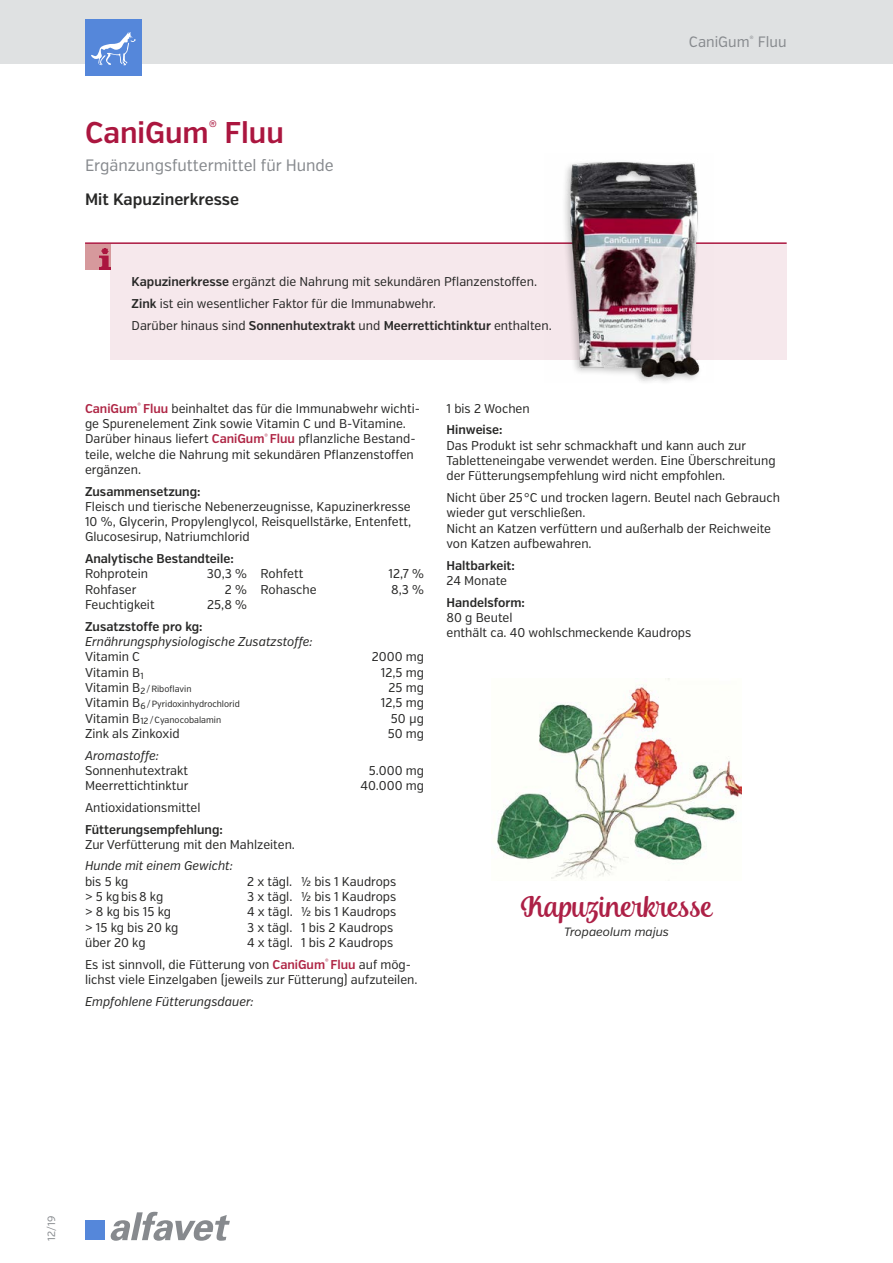
<style>
.page{position:relative;width:893px;height:1263px;background:#fff}
.page>*{position:absolute;margin:0;border:0;box-sizing:border-box;transform-origin:0 0}
.t1{font:30px "Andalusia";color:#ad2046}
.t2{font:600 30px "Verb Cond";color:#ab163f}
.t3{font:16.5px "Verb Cond";color:#878a8e}
.t4{font:600 16.5px "Verb Cond";color:#282827}
.t5{font:15px "Verb Cond";color:#878a8e}
.t6{font:12.75px/15.3px "Verb Cond";color:#282827}
.t7{font:600 12.75px "Verb Cond";color:#282827}
.t8{font:italic 12.75px "Verb Cond";color:#282827}
.t9{font:italic 12px "Verb";color:#282827}
.t10{font:10.5px "Verb";color:#878a8e}
.t11{font:9px "Verb Cond";color:#282827}
.s1{font-weight:600}
.s2{font-weight:600;color:#af2645}
.s3{font-size:12.75px}
</style>
<div class="page">
<div style="left:0;top:0;width:893px;height:64px;background:#dfe1e2"></div>
<svg style="left:110px;top:1212px;width:120px;height:29px"></svg>
<div style="left:85px;top:1220px;width:20px;height:20px;background:#5587da"></div>
<div style="left:85px;top:19px;width:57px;height:57px;background:#5587da"></div>
<svg style="left:91px;top:32px;width:45px;height:33px"></svg>
<hr style="left:85px;top:242px;width:702px;height:2px;background:#ab163f">
<div style="left:111px;top:244px;width:676px;height:116px;background:#f6e8ec"></div>
<div style="left:85px;top:244px;width:26px;height:25px;background:#d6999c"></div>
<img style="left:100px;top:249px;width:11px;height:20px">
<img style="left:544px;top:161px;width:169px;height:221px">
<img style="left:491px;top:678px;width:250px;height:202px">
<h1 class="t2" style="left:85px;top:115px;width:200px">CaniGum<sup>®</sup> Fluu</h1>
<p class="t3" style="left:85px;top:156px;width:250px">Ergänzungsfuttermittel für Hunde</p>
<p class="t4" style="left:85px;top:189px;width:156px">Mit Kapuzinerkresse</p>
<p class="t6" style="left:132px;top:271px;width:422px;line-height:21.8px"><span class="s1">Kapuzinerkresse</span> ergänzt die Nahrung mit sekundären Pflanzenstoffen.<br><span class="s1">Zink</span> ist ein wesentlicher Faktor für die Immunabwehr.<br>Darüber hinaus sind <span class="s1">Sonnenhutextrakt</span> und <span class="s1">Meerrettichtinktur</span> enthalten.</p>
<p class="t5" style="left:689px;top:33px;width:99px">CaniGum<sup>®</sup> Fluu</p>
<p class="t6" style="left:85px;top:401px;width:336px"><span class="s2">CaniGum</span><sup>®</sup> <span class="s2">Fluu</span> beinhaltet das für die Immunabwehr wichti&shy;ge Spurenelement Zink sowie Vitamin C und B-Vitamine.<br>Darüber hinaus liefert <span class="s2">CaniGum</span><sup>®</sup> <span class="s2">Fluu</span> pflanzliche Bestand&shy;teile, welche die Nahrung mit sekundären Pflanzenstoffen ergänzen.</p>
<p class="t7" style="left:85px;top:483px;width:117px">Zusammensetzung:</p>
<p class="t6" style="left:85px;top:499px;width:328px;text-align:justify">Fleisch und tierische Nebenerzeugnisse, Kapuzinerkresse 10 %, Glycerin, Propylenglycol, Reisquellstärke, Entenfett, Glucosesirup, Natriumchlorid</p>
<p class="t7" style="left:85px;top:551px;width:150px">Analytische Bestandteile:</p>
<p class="t6" style="left:85px;top:567px;width:65px">Rohprotein</p>
<p class="t6" style="left:207px;top:567px;width:98px">30,3 % Rohfett</p>
<p class="t6" style="left:388px;top:567px;width:37px">12,7 %</p>
<p class="t6" style="left:85px;top:582px;width:53px">Rohfaser</p>
<p class="t6" style="left:225px;top:582px;width:93px">2 % Rohasche</p>
<p class="t6" style="left:391px;top:582px;width:34px">8,3 %</p>
<p class="t6" style="left:85px;top:597px;width:71px">Feuchtigkeit</p>
<p class="t6" style="left:207px;top:597px;width:41px">25,8 %</p>
<p class="t7" style="left:85px;top:619px;width:119px">Zusatzstoffe pro kg:</p>
<p class="t8" style="left:85px;top:634px;width:229px">Ernährungsphysiologische Zusatzstoffe:</p>
<p class="t6" style="left:85px;top:649px;width:56px">Vitamin C</p>
<p class="t6" style="left:372px;top:649px;width:54px">2000 mg</p>
<p class="t6" style="left:85px;top:665px;width:60px">Vitamin B<sub>1</sub></p>
<p class="t6" style="left:381px;top:665px;width:45px">12,5 mg</p>
<p class="t11" style="left:85px;top:683px;width:108px"><span class="s3">Vitamin B</span><sub>2</sub>/Riboflavin</p>
<p class="t6" style="left:389px;top:680px;width:37px">25 mg</p>
<p class="t11" style="left:85px;top:699px;width:156px"><span class="s3">Vitamin B</span><sub>6</sub>/Pyridoxinhydrochlorid</p>
<p class="t6" style="left:381px;top:695px;width:45px">12,5 mg</p>
<p class="t11" style="left:85px;top:714px;width:138px"><span class="s3">Vitamin B</span><sub>12</sub>/Cyanocobalamin</p>
<p class="t6" style="left:391px;top:711px;width:35px">50 µg</p>
<p class="t6" style="left:85px;top:726px;width:96px">Zink als Zinkoxid</p>
<p class="t6" style="left:388px;top:726px;width:38px">50 mg</p>
<p class="t8" style="left:85px;top:747px;width:76px">Aromastoffe:</p>
<p class="t6" style="left:85px;top:763px;width:105px">Sonnenhutextrakt</p>
<p class="t6" style="left:369px;top:763px;width:57px">5.000 mg</p>
<p class="t6" style="left:85px;top:778px;width:105px">Meerrettichtinktur</p>
<p class="t6" style="left:361px;top:778px;width:65px">40.000 mg</p>
<p class="t6" style="left:85px;top:800px;width:117px">Antioxidationsmittel</p>
<p class="t7" style="left:85px;top:821px;width:139px">Fütterungsempfehlung:</p>
<p class="t6" style="left:85px;top:837px;width:211px">Zur Verfütterung mit den Mahlzeiten.</p>
<p class="t8" style="left:85px;top:858px;width:149px">Hunde mit einem Gewicht:</p>
<p class="t6" style="left:85px;top:874px;width:45px">bis 5 kg</p>
<p class="t6" style="left:247px;top:874px;width:151px">2 x tägl. ½ bis 1 Kaudrops</p>
<p class="t6" style="left:85px;top:889px;width:80px">&gt; 5 kgbis8 kg</p>
<p class="t6" style="left:247px;top:889px;width:151px">3 x tägl. ½ bis 1 Kaudrops</p>
<p class="t6" style="left:85px;top:904px;width:88px">&gt; 8 kg bis 15 kg</p>
<p class="t6" style="left:247px;top:904px;width:151px">4 x tägl. ½ bis 1 Kaudrops</p>
<p class="t6" style="left:85px;top:920px;width:95px">&gt; 15 kg bis 20 kg</p>
<p class="t6" style="left:247px;top:920px;width:148px">3 x tägl. 1 bis 2 Kaudrops</p>
<p class="t6" style="left:85px;top:935px;width:62px">über 20 kg</p>
<p class="t6" style="left:85px;top:932px;width:328px;line-height:21.6px;text-indent:162px">4 x tägl. 1 bis 2 Kaudrops<br>Es ist sinnvoll, die Fütterung von <span class="s2">CaniGum</span><sup>®</sup> <span class="s2">Fluu</span> auf mög-</p>
<p class="t6" style="left:85px;top:972px;width:334px">lichst viele Einzelgaben (jeweils zur Fütterung) aufzuteilen.</p>
<p class="t8" style="left:85px;top:993px;width:170px">Empfohlene Fütterungsdauer:</p>
<p class="t6" style="left:446px;top:401px;width:85px">1 bis 2 Wochen</p>
<p class="t7" style="left:446px;top:422px;width:58px">Hinweise:</p>
<p class="t6" style="left:446px;top:438px;width:331px">Das Produkt ist sehr schmackhaft und kann auch zur<br>Tabletteneingabe verwendet werden. Eine Überschreitung der Fütterungsempfehlung wird nicht empfohlen.</p>
<p class="t6" style="left:446px;top:490px;width:335px">Nicht über 25°C und trocken lagern. Beutel nach Gebrauch wieder gut verschließen.<br>Nicht an Katzen verfüttern und außerhalb der Reichweite von Katzen aufbewahren.</p>
<p class="t7" style="left:446px;top:557px;width:70px">Haltbarkeit:</p>
<p class="t6" style="left:446px;top:573px;width:62px">24 Monate</p>
<p class="t7" style="left:446px;top:594px;width:80px">Handelsform:</p>
<p class="t6" style="left:446px;top:610px;width:246px">80 g Beutel<br>enthält ca. 40 wohlschmeckende Kaudrops</p>
<h1 class="t1" style="left:521px;top:889px;width:192px">Kapuzinerkresse</h1>
<p class="t9" style="left:564px;top:924px;width:106px">Tropaeolum majus</p>
<p class="t10" style="left:45px;top:1240px;width:26px;rotate:-90deg">12/19</p>
</div>
